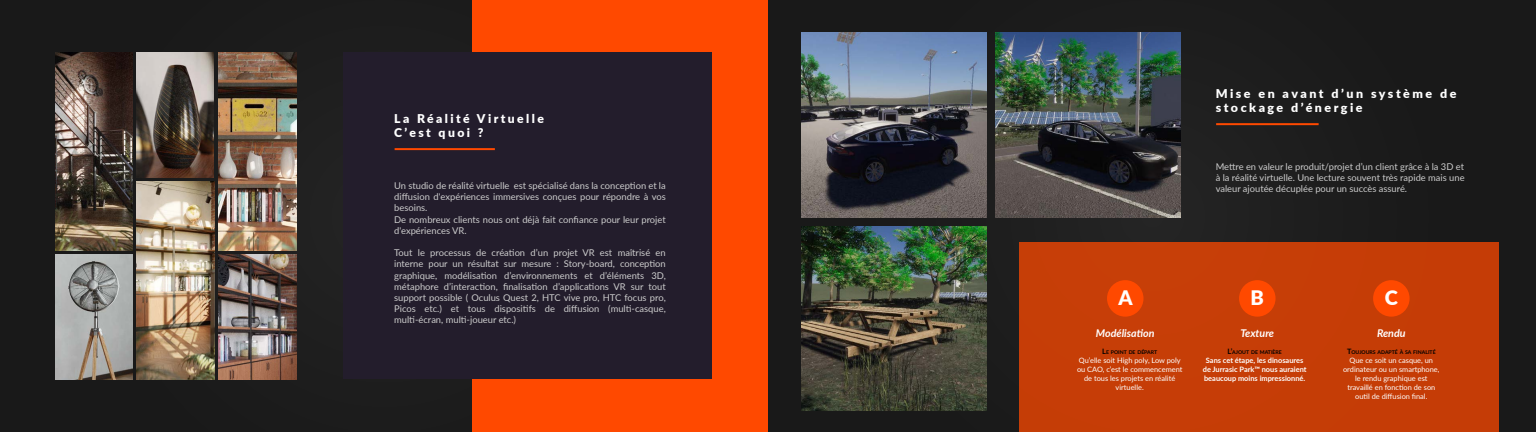
<style>
.page{position:relative;width:1536px;height:432px;background:#fff}
.page>*{position:absolute;margin:0;border:0;box-sizing:border-box;transform-origin:0 0}
.t1{font:900 20px "Lato";color:#fff}
.t2{font:900 12.12px/14.6px "Lato";letter-spacing:.2em;color:#fff}
.t3{font:italic 700 10.68px "Lato";color:#fff}
.t4{font:9.32px/11.2px "Lato";color:#ccc;text-align:justify}
.t5{font:7.4px/8.9px "Lato";color:#fff;text-align:center}
.t6{font:700 7.4px/8.9px "Lato";color:#fff;text-align:center}
.t7{font:700 5.2px "Lato";color:#000}
.s1{font-size:7.4px}
</style>
<div class="page">
<div style="left:0;top:0;width:768px;height:432px;background:#1b1b1b"></div>
<div style="left:472px;top:0;width:296px;height:432px;background:#ff4900"></div>
<div style="left:343px;top:53px;width:368px;height:326px;background:#231d2c"></div>
<hr style="left:395px;top:148px;width:100px;height:2px;background:#ff4900">
<img style="left:55px;top:53px;width:78px;height:198px">
<img style="left:218px;top:53px;width:78px;height:198px">
<img style="left:137px;top:181px;width:77px;height:198px">
<img style="left:218px;top:255px;width:78px;height:124px">
<img style="left:137px;top:53px;width:77px;height:124px">
<img style="left:55px;top:255px;width:78px;height:124px">
<div style="left:768px;top:0;width:768px;height:432px;background:#1a1a1a"></div>
<hr style="left:1216px;top:123px;width:103px;height:2px;background:#ff4900">
<div style="left:1019px;top:242px;width:480px;height:190px;background:#c63d07"></div>
<div style="left:1107px;top:280px;width:37px;height:37px;background:#ff4900;border-radius:50%"></div>
<div style="left:1239px;top:280px;width:37px;height:37px;background:#ff4900;border-radius:50%"></div>
<div style="left:1373px;top:280px;width:37px;height:37px;background:#ff4900;border-radius:50%"></div>
<img style="left:802px;top:226px;width:185px;height:185px">
<img style="left:996px;top:32px;width:185px;height:185px">
<img style="left:802px;top:32px;width:185px;height:185px">
<h2 class="t2" style="left:394px;top:110px;width:151px">La Réalité Virtuelle<br>C’est quoi ?</h2>
<p class="t4" style="left:394px;top:180px;width:273px;text-align:left">Un studio de réalité virtuelle est spécialisé dans la conception et la diffusion d'expériences immersives conçues pour répondre à vos besoins.<br>De nombreux clients nous ont déjà fait confiance pour leur projet d'expériences VR.</p>
<p class="t4" style="left:394px;top:247px;width:273px">Tout le processus de création d’un projet VR est maîtrisé en interne pour un résultat sur mesure : Story-board, conception graphique, modélisation d’environnements et d’éléments 3D, métaphore d’interaction, finalisation d’applications VR sur tout support possible ( Oculus Quest 2, HTC vive pro, HTC focus pro, Picos etc.) et tous dispositifs de diffusion (multi-casque, multi-écran, multi-joueur etc.)</p>
<h2 class="t2" style="left:1216px;top:85px;width:242px">Mise en avant d’un système de stockage d’énergie</h2>
<p class="t4" style="left:1216px;top:160px;width:250px">Mettre en valeur le produit/projet d’un client grâce à la 3D et à la réalité virtuelle. Une lecture souvent très rapide mais une valeur ajoutée décuplée pour un succès assuré.</p>
<h1 class="t1" style="left:1118px;top:282px;width:16px">A</h1>
<h1 class="t1" style="left:1251px;top:282px;width:15px">B</h1>
<h1 class="t1" style="left:1385px;top:282px;width:15px">C</h1>
<p class="t3" style="left:1096px;top:325px;width:60px">Modélisation</p>
<p class="t7" style="left:1102px;top:348px;width:56px"><span class="s1">L</span>E POINT DE DÉPART</p>
<p class="t5" style="left:1077px;top:356px;width:107px">Qu’elle soit High poly, Low poly ou CAO, c’est le commencement de tous les projets en réalité virtuelle.</p>
<p class="t3" style="left:1240px;top:325px;width:35px">Texture</p>
<p class="t7" style="left:1228px;top:348px;width:56px"><span class="s1">L’</span>AJOUT DE MATIÈRE</p>
<p class="t6" style="left:1203px;top:356px;width:105px">Sans cet étape, les dinosaures de Jurrasic Park™ nous auraient beaucoup moins impressionné.</p>
<p class="t3" style="left:1377px;top:325px;width:30px">Rendu</p>
<p class="t7" style="left:1347px;top:348px;width:90px"><span class="s1">T</span>OUJOURS ADAPTÉ À SA FINALITÉ</p>
<p class="t5" style="left:1343px;top:356px;width:98px">Que ce soit un casque, un ordinateur ou un smartphone, le rendu graphique est travaillé en fonction de son outil de diffusion final.</p>
</div>
